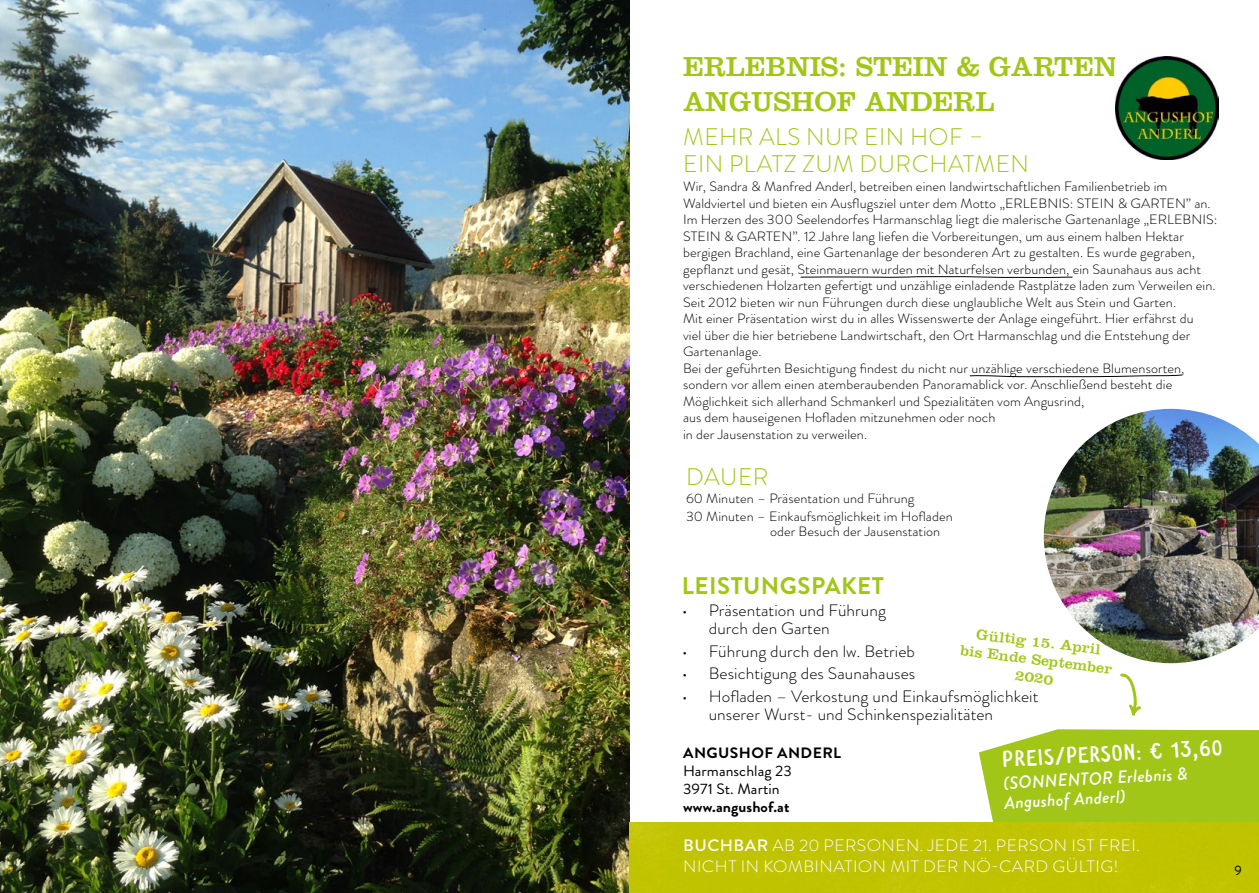
<style>
.page{position:relative;width:1259px;height:893px;background:#fff}
.page>*{position:absolute;margin:0;border:0;box-sizing:border-box;transform-origin:0 0}
.t1{font:28.5px/34.2px "Clarendon";color:#a2c617}
.t2{font:300 24px/27px "Brandon Grotesque";letter-spacing:.02em;color:#a2c617}
.t3{font:700 24px "Brandon Grotesque";letter-spacing:.02em;color:#a2c617}
.t4{font:23.85px "Sonnentor Hand Regular";color:#fff}
.t5{font:italic 500 17.55px/19.5px "Brandon Grotesque";color:#fff}
.t6{font:300 16.5px/18px "Brandon Grotesque";letter-spacing:.005em;color:#000;scale:1.05 1}
.t7{font:300 16.5px/21px "Brandon Grotesque";letter-spacing:.025em;color:#fff;scale:1.05 1}
.t8{font:15px/18px "Clarendon";color:#a2c617;text-align:center;scale:1.05 1}
.t9{font:15px/18px "Brandon Grotesque";letter-spacing:.005em;color:#000;scale:1.05 1}
.t10{font:700 15px "Brandon Grotesque";letter-spacing:.005em;color:#000;scale:1.05 1}
.t11{font:700 15px "Brandon Grotesque";letter-spacing:.025em;color:#000;scale:1.05 1}
.t12{font:300 13.5px/16.5px "Brandon Grotesque";letter-spacing:.005em;color:#000;scale:1.05 1}
.t13{font:13.5px "Brandon Grotesque";color:#000}
.s1{font-weight:500}
</style>
<div class="page">
<img style="left:0;top:0;width:629px;height:893px">
<svg style="left:979px;top:729px;width:280px;height:94px;background:#a8c926"></svg>
<div style="left:629px;top:823px;width:630px;height:70px;background:#c0c300"></div>
<img style="left:1043px;top:409px;width:216px;height:254px">
<svg style="left:1110px;top:673px;width:33px;height:205px"></svg>
<svg style="left:800px;top:276px;width:273px;height:2px"></svg>
<svg style="left:969px;top:374px;width:214px;height:4px"></svg>
<img style="left:1115px;top:57px;width:103px;height:103px">
<h1 class="t1" style="left:683px;top:49px;width:436px">ERLEBNIS: STEIN &amp; GARTEN<br>ANGUSHOF ANDERL</h1>
<h2 class="t2" style="left:683px;top:123px;width:347px">MEHR ALS NUR EIN HOF –<br>EIN PLATZ ZUM DURCHATMEN</h2>
<p class="t12" style="left:683px;top:178px;width:510px">Wir, Sandra &amp; Manfred Anderl, betreiben einen landwirtschaftlichen Familienbetrieb im Waldviertel und bieten ein Ausflugsziel unter dem Motto „ERLEBNIS: STEIN &amp; GARTEN” an.<br>Im Herzen des 300 Seelendorfes Harmanschlag liegt die malerische Gartenanlage „ERLEBNIS:<br>STEIN &amp; GARTEN”. 12 Jahre lang liefen die Vorbereitungen, um aus einem halben Hektar bergigen Brachland, eine Gartenanlage der besonderen Art zu gestalten. Es wurde gegraben, gepflanzt und gesät, Steinmauern wurden mit Naturfelsen verbunden, ein Saunahaus aus acht verschiedenen Holzarten gefertigt und unzählige einladende Rastplätze laden zum Verweilen ein.<br>Seit 2012 bieten wir nun Führungen durch diese unglaubliche Welt aus Stein und Garten.<br>Mit einer Präsentation wirst du in alles Wissenswerte der Anlage eingeführt. Hier erfährst du<br>viel über die hier betriebene Landwirtschaft, den Ort Harmanschlag und die Entstehung der Gartenanlage.<br>Bei der geführten Besichtigung findest du nicht nur unzählige verschiedene Blumensorten, sondern vor allem einen atemberaubenden Panoramablick vor. Anschließend besteht die Möglichkeit sich allerhand Schmankerl und Spezialitäten vom Angusrind,<br>aus dem hauseigenen Hofladen mitzunehmen oder noch<br>in der Jausenstation zu verweilen.</p>
<h2 class="t2" style="left:686px;top:463px;width:84px">DAUER</h2>
<p class="t12" style="left:686px;top:489px;width:255px;line-height:18px">60 Minuten – Präsentation und Führung<br>30 Minuten – Einkaufsmöglichkeit im Hofladen</p>
<p class="t12" style="left:770px;top:523px;width:164px">oder Besuch der Jausenstation</p>
<h2 class="t3" style="left:682px;top:569px;width:203px">LEISTUNGSPAKET</h2>
<p class="t6" style="left:709px;top:602px;width:170px;text-indent:-27px">• Präsentation und Führung durch den Garten</p>
<p class="t6" style="left:682px;top:642px;width:223px">• Führung durch den lw. Betrieb</p>
<p class="t6" style="left:682px;top:665px;width:224px">• Besichtigung des Saunahauses</p>
<p class="t6" style="left:709px;top:687px;width:315px;text-indent:-27px">• Hofladen – Verkostung und Einkaufsmöglichkeit unserer Wurst- und Schinkenspezialitäten</p>
<p class="t8" style="left:964px;top:623px;width:147px;rotate:7deg">Gültig 15. April<br>bis Ende September<br>2020</p>
<p class="t11" style="left:683px;top:742px;width:152px">ANGUSHOF ANDERL</p>
<p class="t9" style="left:683px;top:762px;width:105px">Harmanschlag 23<br>3971 St. Martin</p>
<p class="t10" style="left:683px;top:796px;width:103px">www.angushof.at</p>
<h3 class="t4" style="left:1001px;top:744px;width:222px;rotate:-3deg">PREIS/PERSON: € 13,60</h3>
<p class="t5" style="left:1003px;top:773px;width:186px;rotate:-3deg">(SONNENTOR Erlebnis &amp;<br>Angushof Anderl)</p>
<p class="t7" style="left:683px;top:834px;width:436px"><span class="s1">BUCHBAR</span> AB 20 PERSONEN. JEDE 21. PERSON IST FREI.<br>NICHT IN KOMBINATION MIT DER NÖ-CARD GÜLTIG!</p>
<p class="t13" style="left:1234px;top:861px;width:9px">9</p>
</div>
